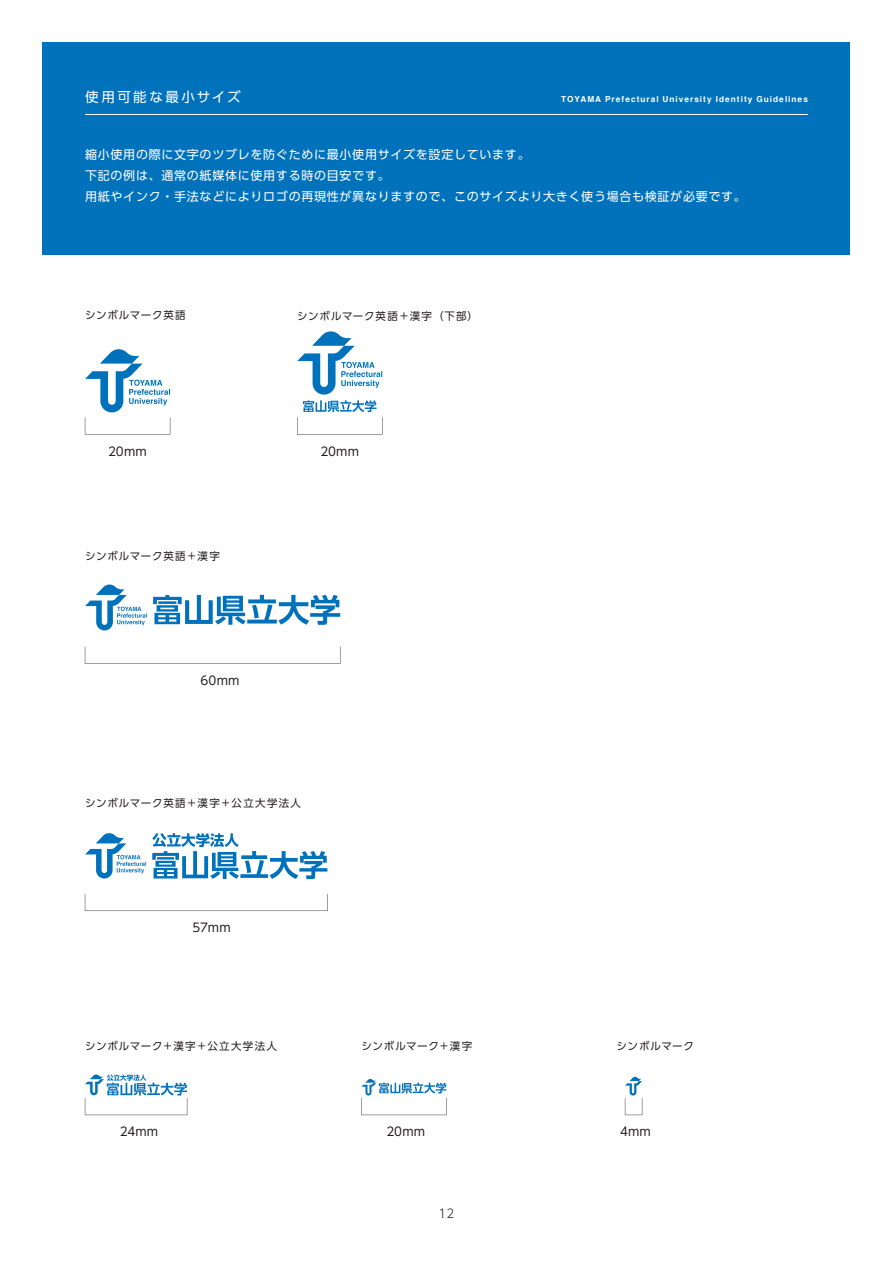
<style>
.page{position:relative;width:893px;height:1263px;background:#fff}
.page>*{position:absolute;margin:0;border:0;box-sizing:border-box;transform-origin:0 0}
.t1{font:13.5px "UD Shin Go Pro";letter-spacing:.17em;color:#fff}
.t2{font:12px/21px "UD Shin Go Pro";letter-spacing:.06em;color:#fff}
.t3{font:12px "UD Shin Go Pro";letter-spacing:.015em;color:#231f20}
.t4{font:300 12px "UD Shin Go Pro";color:#231f20}
.t5{font:10.5px "UD Shin Go Pro";letter-spacing:.085em;color:#231f20}
.t6{font:10.5px "UD Shin Go Pro";letter-spacing:.105em;color:#231f20}
.t7{font:10.5px "UD Shin Go Pro";letter-spacing:.065em;color:#231f20}
.t8{font:700 8.25px "Helvetica";letter-spacing:.125em;color:#fff}
</style>
<div class="page">
<div style="left:43px;top:43px;width:807px;height:212px;background:#0072bc"></div>
<svg style="left:85px;top:647px;width:255px;height:17px"></svg>
<svg style="left:85px;top:894px;width:243px;height:17px"></svg>
<svg style="left:85px;top:349px;width:85px;height:85px"></svg>
<svg style="left:85px;top:833px;width:242px;height:46px"></svg>
<svg style="left:85px;top:584px;width:255px;height:46px"></svg>
<svg style="left:85px;top:1074px;width:102px;height:41px"></svg>
<svg style="left:361px;top:1078px;width:86px;height:37px"></svg>
<svg style="left:625px;top:1076px;width:17px;height:39px"></svg>
<svg style="left:297px;top:331px;width:85px;height:103px"></svg>
<hr style="left:85px;top:114px;width:723px;height:1px;background:#fff">
<p class="t1" style="left:85px;top:86px;width:157px">使用可能な最小サイズ</p>
<p class="t8" style="left:561px;top:92px;width:248px">TOYAMA Prefectural University Identity Guidelines</p>
<p class="t2" style="left:85px;top:144px;width:662px">縮小使用の際に文字のツブレを防ぐために最小使用サイズを設定しています。<br>下記の例は、通常の紙媒体に使用する時の目安です。<br>用紙やインク・手法などによりロゴの再現性が異なりますので、このサイズより大きく使う場合も検証が必要です。</p>
<p class="t5" style="left:85px;top:307px;width:102px">シンボルマーク英語</p>
<p class="t3" style="left:108px;top:441px;width:40px">20mm</p>
<p class="t5" style="left:85px;top:547px;width:136px">シンボルマーク英語＋漢字</p>
<p class="t3" style="left:201px;top:670px;width:40px">60mm</p>
<p class="t5" style="left:297px;top:307px;width:182px">シンボルマーク英語＋漢字（下部）</p>
<p class="t3" style="left:320px;top:441px;width:40px">20mm</p>
<p class="t6" style="left:85px;top:794px;width:218px">シンボルマーク英語＋漢字＋公立大学法人</p>
<p class="t3" style="left:193px;top:918px;width:40px">57mm</p>
<p class="t6" style="left:85px;top:1037px;width:194px">シンボルマーク＋漢字＋公立大学法人</p>
<p class="t5" style="left:361px;top:1037px;width:112px">シンボルマーク＋漢字</p>
<p class="t7" style="left:617px;top:1037px;width:79px">シンボルマーク</p>
<p class="t3" style="left:120px;top:1122px;width:40px">24mm</p>
<p class="t3" style="left:386px;top:1122px;width:40px">20mm</p>
<p class="t3" style="left:620px;top:1122px;width:32px">4mm</p>
<p class="t4" style="left:439px;top:1204px;width:17px">12</p>
</div>
